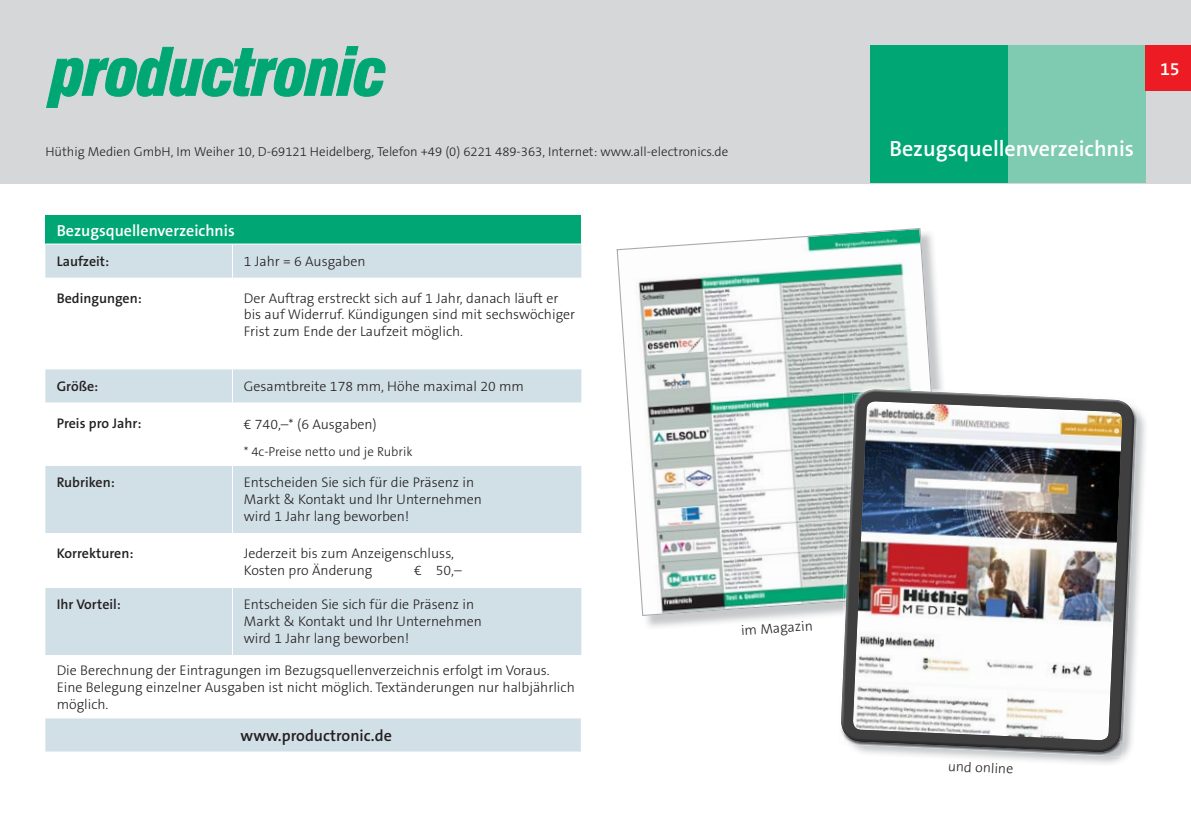
<style>
.page{position:relative;width:1191px;height:840px;background:#fff}
.page>*{position:absolute;margin:0;border:0;box-sizing:border-box;transform-origin:0 0}
.t1{font:600 22px "The Sans Os F";color:#fff}
.t2{font:600 18px "The Sans Os F";color:#fff}
.t3{font:600 16px "The Sans Os F";color:#fff}
.t4{font:600 16px "The Sans Os F";color:#231f20}
.t5{font:300 14px/16.8px "The Sans Os F";color:#231f20}
.t6{font:600 14px "The Sans Os F";color:#231f20}
.t7{font:300 13px "The Sans Os F";color:#231f20}
</style>
<div class="page">
<div style="left:0;top:0;width:1191px;height:183px;background:#d6d7d9"></div>
<div style="left:1008px;top:45px;width:137px;height:138px;background:#7ecbb1"></div>
<div style="left:870px;top:45px;width:138px;height:138px;background:#00a774"></div>
<div style="left:1145px;top:45px;width:46px;height:46px;background:#ed1c24"></div>
<svg style="left:46px;top:46px;width:340px;height:62px"></svg>
<div style="left:45px;top:215px;width:536px;height:29px;background:#00a774"></div>
<div style="left:45px;top:244px;width:536px;height:507px;background:#d1dfe7"></div>
<svg style="left:45px;top:278px;width:536px;height:439px"></svg>
<hr style="left:45px;top:277px;width:187px;height:1px;background:#fff">
<hr style="left:45px;top:368px;width:187px;height:1px;background:#fff">
<hr style="left:45px;top:402px;width:187px;height:1px;background:#fff">
<hr style="left:45px;top:464px;width:187px;height:1px;background:#fff">
<hr style="left:45px;top:532px;width:187px;height:1px;background:#fff">
<hr style="left:45px;top:586px;width:187px;height:1px;background:#fff">
<hr style="left:45px;top:654px;width:187px;height:1px;background:#fff">
<hr style="left:45px;top:717px;width:537px;height:1px;background:#fff">
<hr style="left:232px;top:244px;width:1px;height:33px;background:#fff">
<hr style="left:232px;top:277px;width:349px;height:1px;background:#fff">
<hr style="left:232px;top:278px;width:1px;height:90px;background:#fff">
<hr style="left:232px;top:368px;width:349px;height:1px;background:#fff">
<hr style="left:232px;top:369px;width:1px;height:33px;background:#fff">
<hr style="left:232px;top:402px;width:349px;height:1px;background:#fff">
<hr style="left:232px;top:403px;width:1px;height:61px;background:#fff">
<hr style="left:232px;top:464px;width:349px;height:1px;background:#fff">
<hr style="left:232px;top:465px;width:1px;height:67px;background:#fff">
<hr style="left:232px;top:532px;width:349px;height:1px;background:#fff">
<hr style="left:232px;top:533px;width:1px;height:53px;background:#fff">
<hr style="left:232px;top:586px;width:349px;height:1px;background:#fff">
<hr style="left:232px;top:587px;width:1px;height:67px;background:#fff">
<hr style="left:232px;top:654px;width:350px;height:1px;background:#fff">
<hr style="left:45px;top:243px;width:536px;height:1px;background:#fff">
<svg style="left:616px;top:228px;width:329px;height:387px"></svg>
<img style="left:853px;top:385px;width:77px;height:6px">
<img style="left:861px;top:389px;width:120px;height:5px">
<img style="left:855px;top:406px;width:282px;height:350px">
<img style="left:843px;top:742px;width:274px;height:9px">
<img style="left:1134px;top:406px;width:1px;height:336px">
<img style="left:841px;top:394px;width:293px;height:348px">
<p class="t7" style="left:45px;top:145px;width:684px">Hüthig Medien GmbH, Im Weiher 10, D-69121 Heidelberg, Telefon +49 (0) 6221 489-363, Internet: www.all-electronics.de</p>
<p class="t3" style="left:57px;top:222px;width:179px">Bezugsquellenverzeichnis</p>
<p class="t6" style="left:57px;top:254px;width:54px">Laufzeit:</p>
<p class="t5" style="left:244px;top:253px;width:123px">1 Jahr = 6 Ausgaben</p>
<p class="t6" style="left:57px;top:291px;width:87px">Bedingungen:</p>
<p class="t5" style="left:244px;top:290px;width:333px">Der Auftrag erstreckt sich auf 1 Jahr, danach läuft er bis auf Widerruf. Kündigungen sind mit sechswöchiger<br>Frist zum Ende der Laufzeit möglich.</p>
<p class="t6" style="left:57px;top:379px;width:43px">Größe:</p>
<p class="t5" style="left:244px;top:378px;width:282px">Gesamtbreite 178 mm, Höhe maximal 20 mm</p>
<p class="t6" style="left:57px;top:415px;width:86px">Preis pro Jahr:</p>
<p class="t5" style="left:244px;top:416px;width:134px">€ 740,–* (6 Ausgaben)</p>
<p class="t7" style="left:244px;top:445px;width:170px">* 4c-Preise netto und je Rubrik</p>
<p class="t6" style="left:57px;top:475px;width:60px">Rubriken:</p>
<p class="t5" style="left:244px;top:474px;width:240px">Entscheiden Sie sich für die Präsenz in<br>Markt &amp; Kontakt und Ihr Unternehmen wird 1 Jahr lang beworben!</p>
<p class="t6" style="left:57px;top:546px;width:78px">Korrekturen:</p>
<p class="t5" style="left:244px;top:545px;width:212px">Jederzeit bis zum Anzeigenschluss,<br>Kosten pro Änderung</p>
<p class="t5" style="left:414px;top:562px;width:49px">€ 50,–</p>
<p class="t6" style="left:57px;top:597px;width:66px">Ihr Vorteil:</p>
<p class="t5" style="left:244px;top:596px;width:240px">Entscheiden Sie sich für die Präsenz in<br>Markt &amp; Kontakt und Ihr Unternehmen wird 1 Jahr lang beworben!</p>
<p class="t5" style="left:57px;top:662px;width:519px">Die Berechnung der Eintragungen im Bezugsquellenverzeichnis erfolgt im Voraus.<br>Eine Belegung einzelner Ausgaben ist nicht möglich. Textänderungen nur halbjährlich möglich.</p>
<p class="t4" style="left:240px;top:727px;width:153px">www.productronic.de</p>
<p class="t5" style="left:740px;top:622px;width:73px;rotate:-4deg">im Magazin</p>
<h1 class="t1" style="left:889px;top:138px;width:246px">Bezugsquellenverzeichnis</h1>
<p class="t2" style="left:1160px;top:60px;width:21px">15</p>
<p class="t5" style="left:948px;top:758px;width:67px;rotate:2deg">und online</p>
</div>
